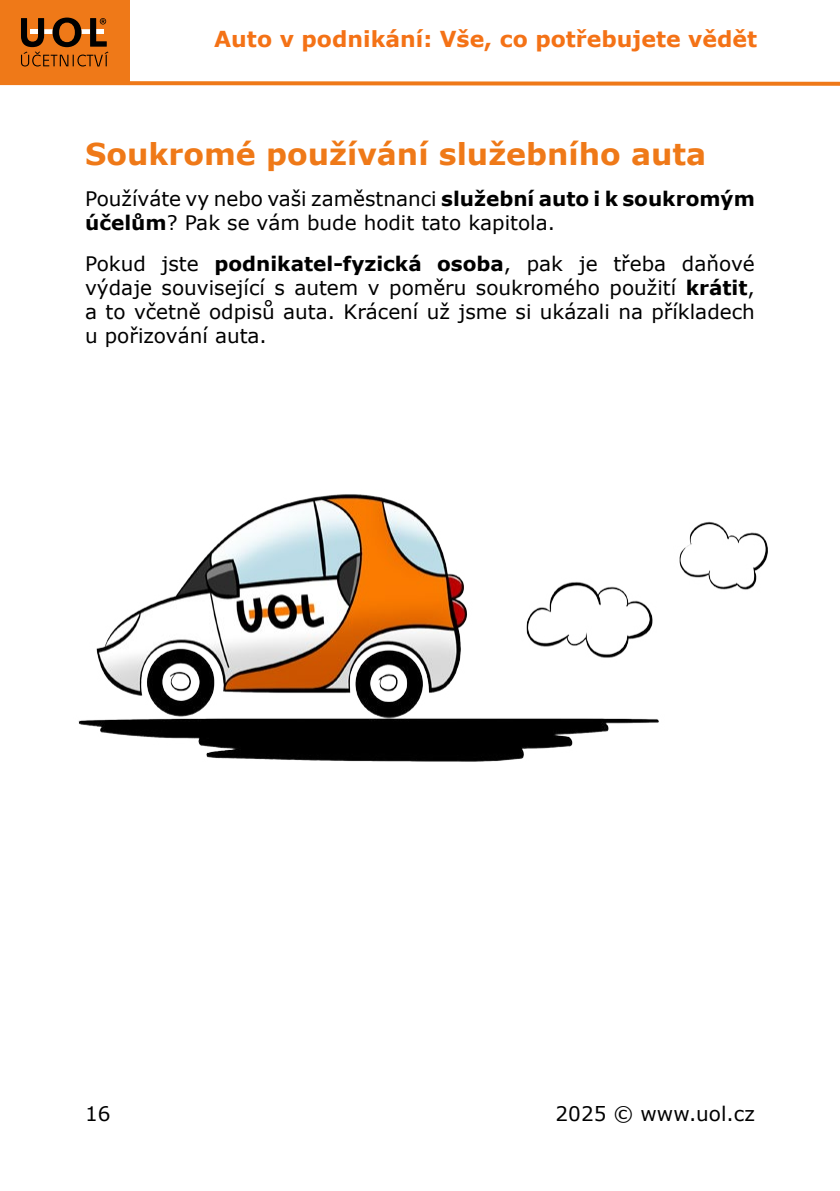
<style>
.page{position:relative;width:840px;height:1191px;background:#fff}
.page>*{position:absolute;margin:0;border:0;box-sizing:border-box;transform-origin:0 0}
.Nadpis_1{font:700 30px "Verdana";color:#ef7918}
.t1{font:700 22px "Verdana";color:#f47216}
.Odstavec_3mm{font:20px/24px "Verdana";color:#000}
.s1{font-weight:700}
</style>
<div class="page">
<div style="left:0;top:0;width:129px;height:84px;background:#ef7918"></div>
<svg style="left:0;top:79px;width:839px;height:7px"></svg>
<svg style="left:21px;top:18px;width:87px;height:48px"></svg>
<img style="left:78px;top:494px;width:690px;height:268px">
<p class="t1" style="left:214px;top:24px;width:544px">Auto v podnikání: Vše, co potřebujete vědět</p>
<p class="Nadpis_1" style="left:85px;top:133px;width:622px">Soukromé používání služebního auta</p>
<p class="Odstavec_3mm" style="left:85px;top:186px;width:670px">Používáte vy nebo vaši zaměstnanci <span class="s1">služební auto i k soukromým účelům</span>? Pak se vám bude hodit tato kapitola.</p>
<p class="Odstavec_3mm" style="left:85px;top:251px;width:670px;text-align:justify">Pokud jste <span class="s1">podnikatel-fyzická osoba</span>, pak je třeba daňové výdaje související s autem v poměru soukromého použití <span class="s1">krátit</span>, a to včetně odpisů auta. Krácení už jsme si ukázali na příkladech u pořizování auta.</p>
<p class="Odstavec_3mm" style="left:85px;top:1101px;width:27px">16</p>
<p class="Odstavec_3mm" style="left:555px;top:1101px;width:201px">2025 © www.uol.cz</p>
</div>
